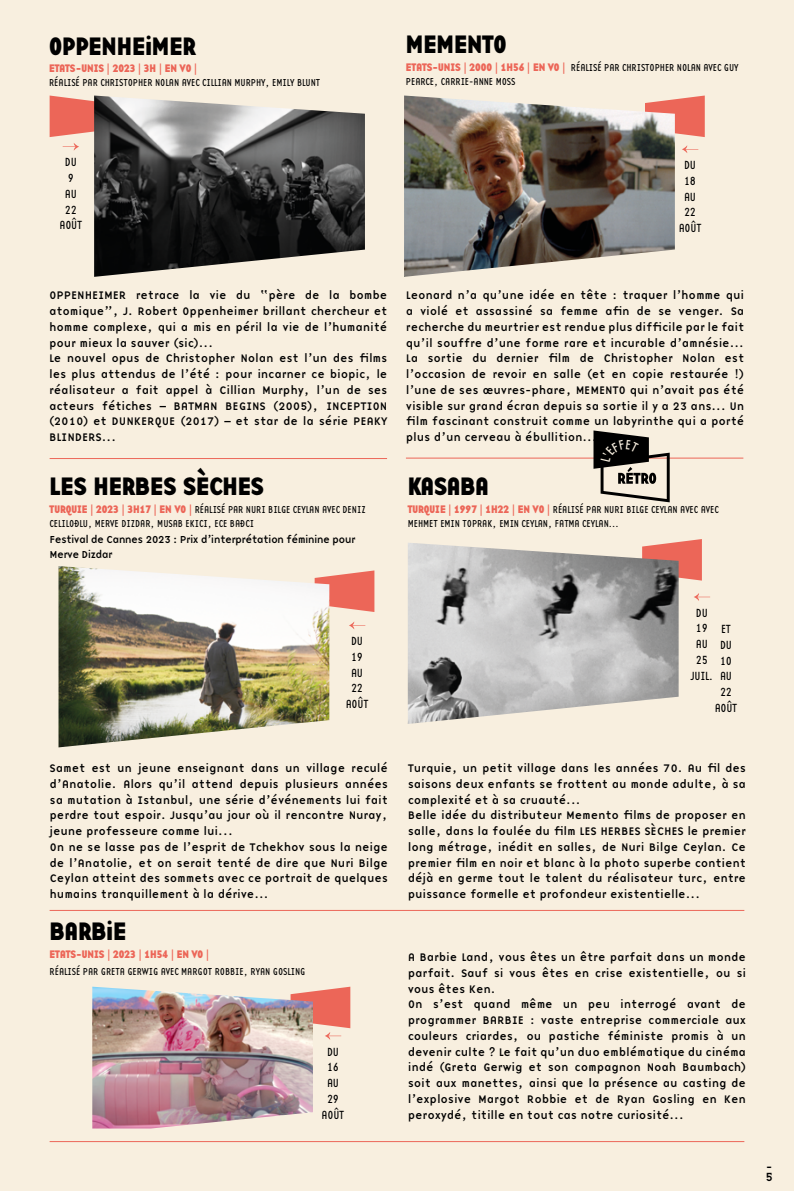
<style>
.page{position:relative;width:794px;height:1191px;background:#f8efdf}
.page>*{position:absolute;margin:0;border:0;box-sizing:border-box;transform-origin:0 0}
.t1{font:26.25px "Base Twelve Sans B";color:#000}
.t2{font:12.25px/15.8px "Base Twelve Sans";letter-spacing:-.02em;color:#000;text-align:center}
.t3{font:12.25px/10.5px "Base Nine";color:#000}
.t4{font:11.38px/15.8px "Base Nine";letter-spacing:-.02em;color:#000}
.t5{font:11.38px "Base Twelve Sans B";color:#ec6658}
.t6{font:10.5px/14px "Base Twelve Sans Smallcaps";letter-spacing:-.01em;color:#000}
.t7{font:10.5px/15.8px "Base Nine";letter-spacing:-.07em;color:#000}
.s1{font-family:"Base Twelve Sans B";font-size:11.38px;color:#ec6658}
</style>
<div class="page">
<hr style="left:50px;top:1141px;width:694px;height:1px;background:#ec6658">
<hr style="left:50px;top:910px;width:694px;height:1px;background:#ec6658">
<hr style="left:50px;top:458px;width:337px;height:1px;background:#ec6658">
<hr style="left:406px;top:458px;width:337px;height:1px;background:#ec6658">
<svg style="left:675px;top:95px;width:30px;height:42px"></svg>
<svg style="left:313px;top:986px;width:37px;height:54px"></svg>
<svg style="left:63px;top:143px;width:16px;height:8px"></svg>
<svg style="left:682px;top:145px;width:16px;height:8px"></svg>
<svg style="left:50px;top:95px;width:44px;height:42px;background:#ed796b"></svg>
<img style="left:92px;top:986px;width:221px;height:142px">
<svg style="left:678px;top:539px;width:24px;height:41px"></svg>
<img style="left:408px;top:542px;width:270px;height:182px">
<img style="left:94px;top:95px;width:271px;height:182px">
<svg style="left:349px;top:621px;width:16px;height:8px"></svg>
<svg style="left:329px;top:570px;width:45px;height:42px;background:#ed7a6c"></svg>
<img style="left:58px;top:566px;width:271px;height:181px">
<img style="left:404px;top:95px;width:271px;height:182px">
<svg style="left:694px;top:593px;width:16px;height:8px"></svg>
<svg style="left:593px;top:430px;width:78px;height:73px"></svg>
<h1 class="t1" style="left:49px;top:27px;width:148px">OPPENHEiMER</h1>
<p class="t5" style="left:49px;top:60px;width:149px">ETATS-UNIS | 2023 | 3H | EN VO |</p>
<p class="t6" style="left:49px;top:75px;width:273px">RÉALISÉ PAR CHRISTOPHER NOLAN AVEC CILLIAN MURPHY, EMILY BLUNT</p>
<h1 class="t1" style="left:406px;top:26px;width:102px">MEMENTO</h1>
<p class="t6" style="left:406px;top:60px;width:334px"><span class="s1">ETATS-UNIS | 2000 | 1H56 | EN VO |</span> RÉALISÉ PAR CHRISTOPHER NOLAN AVEC GUY<br>PEARCE, CARRIE-ANNE MOSS</p>
<p class="t2" style="left:60px;top:154px;width:24px">DU<br>9<br>AU<br>22<br>AOÛT</p>
<p class="t2" style="left:678px;top:157px;width:24px">DU<br>18<br>AU<br>22<br>AOÛT</p>
<p class="t4" style="left:49px;top:287px;width:340px">OPPENHEIMER retrace la vie du “père de la bombe atomique”, J. Robert Oppenheimer brillant chercheur et homme complexe, qui a mis en péril la vie de l’humanité pour mieux la sauver (sic)...<br>Le nouvel opus de Christopher Nolan est l’un des films les plus attendus de l’été : pour incarner ce biopic, le réalisateur a fait appel à Cillian Murphy, l’un de ses acteurs fétiches – BATMAN BEGINS (2005), INCEPTION (2010) et DUNKERQUE (2017) – et star de la série PEAKY BLINDERS...</p>
<h1 class="t1" style="left:50px;top:468px;width:216px">LES HERBES SÈCHES</h1>
<p class="t6" style="left:50px;top:502px;width:317px"><span class="s1">TURQUIE | 2023 | 3H17 | EN VO |</span> RÉALISÉ PAR NURI BILGE CEYLAN AVEC DENIZ<br>CELILOĞLU, MERVE DIZDAR, MUSAB EKICI, ECE BAĞCI</p>
<p class="t7" style="left:50px;top:531px;width:307px">Festival de Cannes 2023 : Prix d’interprétation féminine pour<br>Merve Dizdar</p>
<p class="t4" style="left:406px;top:287px;width:340px;text-align:justify">Leonard n’a qu’une idée en tête : traquer l’homme qui a violé et assassiné sa femme afin de se venger. Sa recherche du meurtrier est rendue plus difficile par le fait qu’il souffre d’une forme rare et incurable d’amnésie...<br>La sortie du dernier film de Christopher Nolan est l’occasion de revoir en salle (et en copie restaurée !) l’une de ses œuvres-phare, MEMENTO qui n’avait pas été visible sur grand écran depuis sa sortie il y a 23 ans... Un film fascinant construit comme un labyrinthe qui a porté plus d’un cerveau à ébullition...</p>
<h1 class="t1" style="left:408px;top:468px;width:82px">KASABA</h1>
<p class="t6" style="left:408px;top:502px;width:312px"><span class="s1">TURQUIE | 1997 | 1H22 | EN VO |</span> RÉALISÉ PAR NURI BILGE CEYLAN AVEC AVEC<br>MEHMET EMIN TOPRAK, EMIN CEYLAN, FATMA CEYLAN...</p>
<p class="t2" style="left:346px;top:633px;width:24px">DU<br>19<br>AU<br>22<br>AOÛT</p>
<p class="t4" style="left:50px;top:760px;width:340px">Samet est un jeune enseignant dans un village reculé d’Anatolie. Alors qu’il attend depuis plusieurs années sa mutation à Istanbul, une série d’événements lui fait perdre tout espoir. Jusqu’au jour où il rencontre Nuray, jeune professeure comme lui…<br>On ne se lasse pas de l’esprit de Tchekhov sous la neige de l’Anatolie, et on serait tenté de dire que Nuri Bilge Ceylan atteint des sommets avec ce portrait de quelques humains tranquillement à la dérive...</p>
<h1 class="t1" style="left:50px;top:912px;width:78px">BARBiE</h1>
<p class="t5" style="left:50px;top:945px;width:161px">ETATS-UNIS | 2023 | 1H54 | EN VO |</p>
<p class="t6" style="left:50px;top:964px;width:257px">RÉALISÉ PAR GRETA GERWIG AVEC MARGOT ROBBIE, RYAN GOSLING</p>
<p class="t2" style="left:322px;top:1043px;width:24px">DU<br>16<br>AU<br>29<br>AOÛT</p>
<p class="t2" style="left:690px;top:604px;width:24px">DU<br>19<br>AU<br>25<br>JUIL.</p>
<p class="t2" style="left:714px;top:621px;width:24px">ET<br>DU<br>10<br>AU<br>22<br>AOÛT</p>
<p class="t4" style="left:408px;top:760px;width:340px">Turquie, un petit village dans les années 70. Au fil des saisons deux enfants se frottent au monde adulte, à sa complexité et à sa cruauté...<br>Belle idée du distributeur Memento films de proposer en salle, dans la foulée du film LES HERBES SÈCHES le premier long métrage, inédit en salles, de Nuri Bilge Ceylan. Ce premier film en noir et blanc à la photo superbe contient déjà en germe tout le talent du réalisateur turc, entre puissance formelle et profondeur existentielle...</p>
<p class="t4" style="left:408px;top:949px;width:340px">A Barbie Land, vous êtes un être parfait dans un monde parfait. Sauf si vous êtes en crise existentielle, ou si vous êtes Ken.<br>On s’est quand même un peu interrogé avant de programmer BARBIE : vaste entreprise commerciale aux couleurs criardes, ou pastiche féministe promis à un devenir culte ? Le fait qu’un duo emblématique du cinéma indé (Greta Gerwig et son compagnon Noah Baumbach) soit aux manettes, ainsi que la présence au casting de l’explosive Margot Robbie et de Ryan Gosling en Ken peroxydé, titille en tout cas notre curiosité...</p>
<p class="t3" style="left:765px;top:1161px;width:10px">-<br>5</p>
</div>
